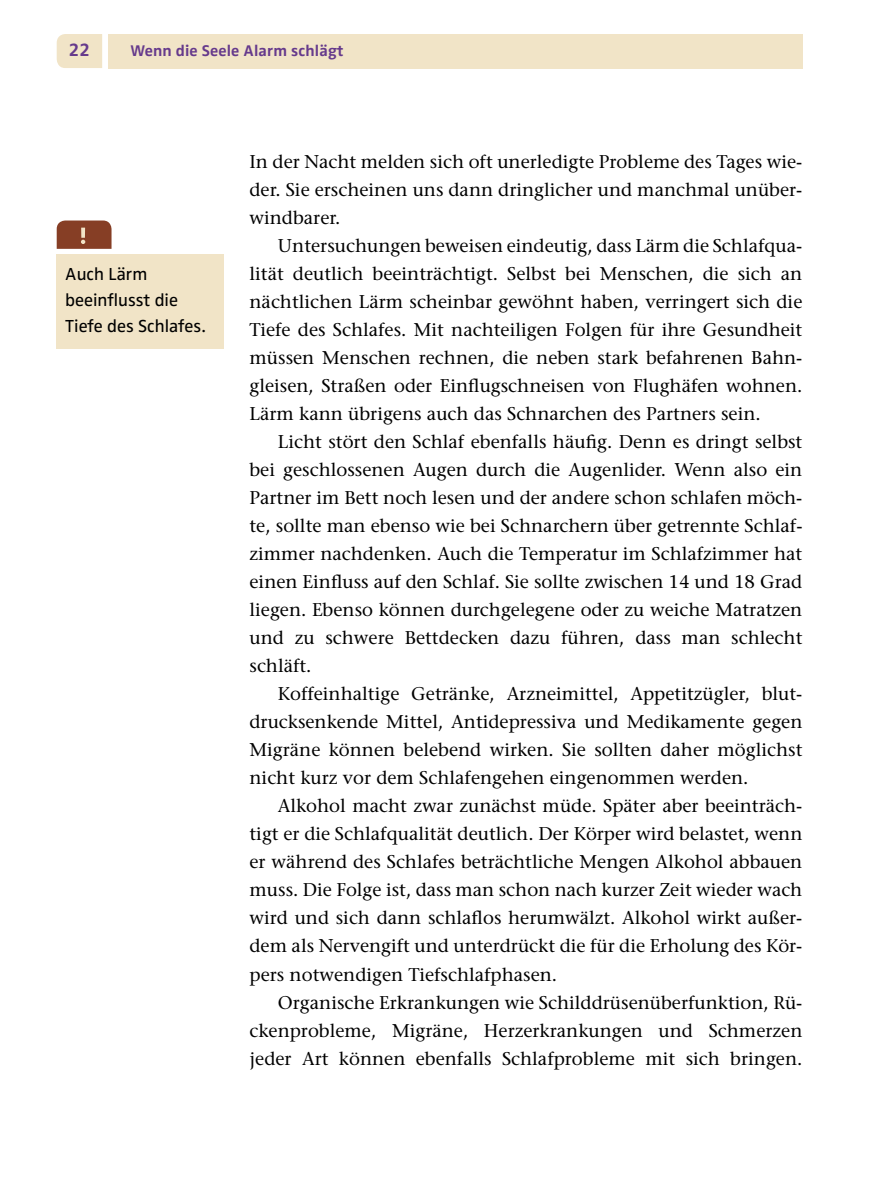
<style>
.page{position:relative;width:879px;height:1191px;background:#fff}
.page>*{position:absolute;margin:0;border:0;box-sizing:border-box;transform-origin:0 0}
.t1{font:18.4px/28px "Stone Serif";color:#000;text-align:justify}
.t2{font:700 18.4px "Zwo Pro";color:#663a8c}
.t3{font:18px/26px "Zwo Pro";color:#000}
.t4{font:700 16px "Zwo Pro";letter-spacing:.01em;color:#663a8c}
</style>
<div class="page">
<div style="left:57px;top:34px;width:45px;height:34px;background:#f1e4c7"></div>
<div style="left:108px;top:34px;width:694px;height:34px;background:#f1e4c7"></div>
<div style="left:57px;top:254px;width:167px;height:95px;background:#f1e4c7"></div>
<svg style="left:57px;top:220px;width:54px;height:29px;background:#8e4b32"></svg>
<p class="t2" style="left:69px;top:39px;width:23px">22</p>
<p class="t4" style="left:130px;top:41px;width:215px">Wenn die Seele Alarm schlägt</p>
<p class="t3" style="left:65px;top:261px;width:142px">Auch Lärm beeinflusst die<br>Tiefe des Schlafes.</p>
<p class="t1" style="left:249px;top:148px;width:554px">In der Nacht melden sich oft unerledigte Probleme des Tages wie&shy;der. Sie erscheinen uns dann dringlicher und manchmal unüber&shy;windbarer.</p>
<p class="t1" style="left:249px;top:232px;width:554px;text-indent:28px">Untersuchungen beweisen eindeutig, dass Lärm die Schlafqua&shy;lität deutlich beeinträchtigt. Selbst bei Menschen, die sich an nächtlichen Lärm scheinbar gewöhnt haben, verringert sich die Tiefe des Schlafes. Mit nachteiligen Folgen für ihre Gesundheit müssen Menschen rechnen, die neben stark befahrenen Bahn&shy;gleisen, Straßen oder Einflugschneisen von Flughäfen wohnen.<br>Lärm kann übrigens auch das Schnarchen des Partners sein.</p>
<p class="t1" style="left:249px;top:428px;width:554px;text-indent:28px">Licht stört den Schlaf ebenfalls häufig. Denn es dringt selbst bei geschlossenen Augen durch die Augenlider. Wenn also ein Partner im Bett noch lesen und der andere schon schlafen möch&shy;te, sollte man ebenso wie bei Schnarchern über getrennte Schlaf&shy;zimmer nachdenken. Auch die Temperatur im Schlafzimmer hat einen Einfluss auf den Schlaf. Sie sollte zwischen 14 und 18 Grad liegen. Ebenso können durchgelegene oder zu weiche Matratzen und zu schwere Bettdecken dazu führen, dass man schlecht schläft.</p>
<p class="t1" style="left:249px;top:680px;width:554px;text-indent:28px">Koffeinhaltige Getränke, Arzneimittel, Appetitzügler, blut&shy;drucksenkende Mittel, Antidepressiva und Medikamente gegen Migräne können belebend wirken. Sie sollten daher möglichst nicht kurz vor dem Schlafengehen eingenommen werden.</p>
<p class="t1" style="left:249px;top:792px;width:554px;text-indent:28px">Alkohol macht zwar zunächst müde. Später aber beeinträch&shy;tigt er die Schlafqualität deutlich. Der Körper wird belastet, wenn er während des Schlafes beträchtliche Mengen Alkohol abbauen muss. Die Folge ist, dass man schon nach kurzer Zeit wieder wach wird und sich dann schlaflos herumwälzt. Alkohol wirkt außer&shy;dem als Nervengift und unterdrückt die für die Erholung des Kör&shy;pers notwendigen Tiefschlafphasen.</p>
<p class="t1" style="left:249px;top:988px;width:554px;text-indent:28px">Organische Erkrankungen wie Schilddrüsenüberfunktion, Rü&shy;ckenprobleme, Migräne, Herzerkrankungen und Schmerzen jeder Art können ebenfalls Schlafprobleme mit sich bringen.</p>
</div>
